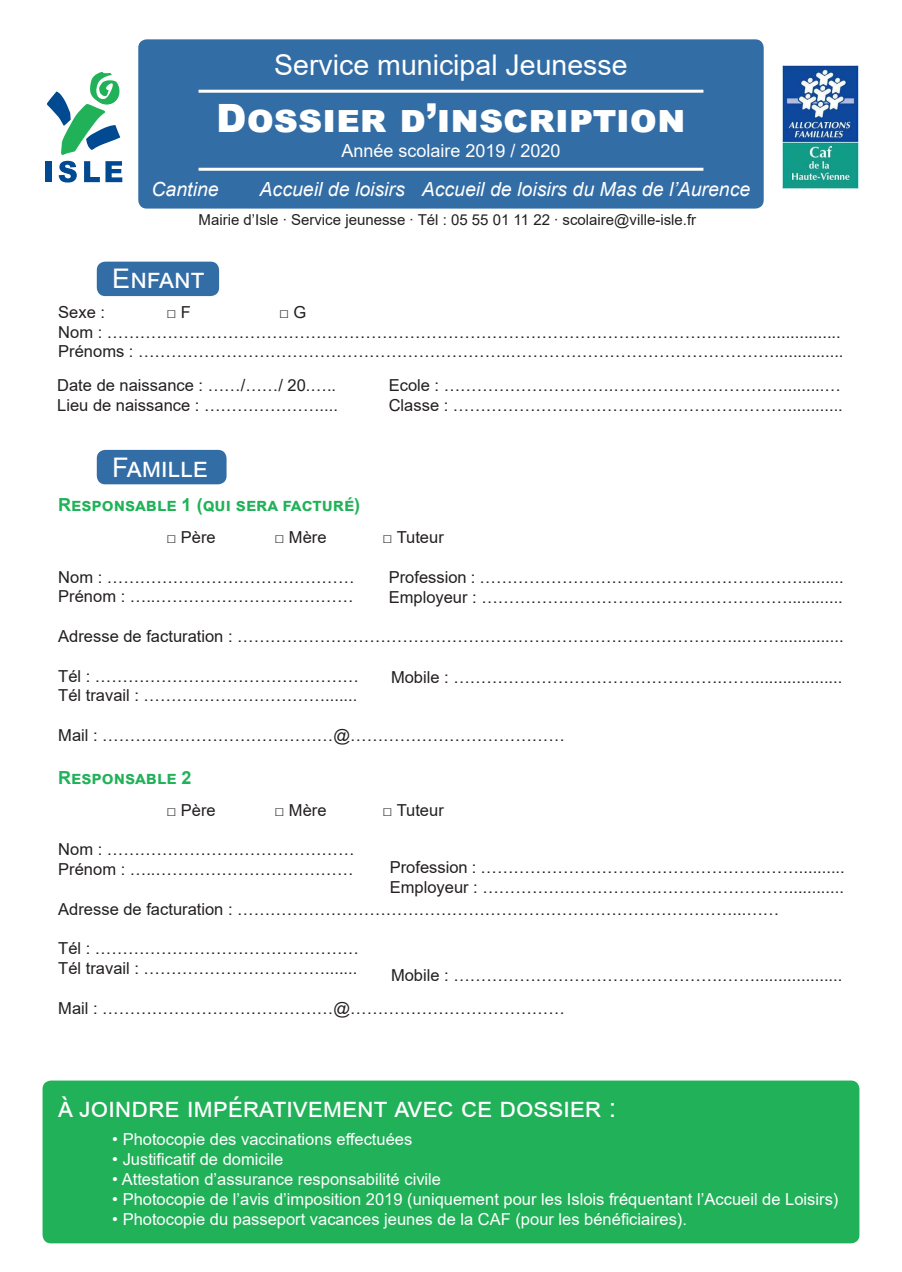
<style>
.page{position:relative;width:902px;height:1272px;background:#fff}
.page>*{position:absolute;margin:0;border:0;box-sizing:border-box;transform-origin:0 0}
.t1{font:900 39px "Arial";color:#fff}
.t2{font:28.5px "Arial";color:#fff}
.t3{font:27px "Arial";color:#fff}
.t4{font:italic 19.5px "Arial";color:#fff}
.t5{font:700 18px "Arial";color:#21b259}
.t6{font:18px "Arial";color:#fff}
.t7{font:16.5px/19.8px "Arial";color:#231f20}
.t8{font:16.5px "Arial";color:#fff}
.t9{font:15px "Arial";color:#231f20}
</style>
<div class="page">
<div style="left:97px;top:450px;width:129px;height:34px;background:#336da6;border-radius:9px"></div>
<div style="left:97px;top:261px;width:122px;height:35px;background:#336da6;border-radius:9px"></div>
<div style="left:43px;top:1080px;width:816px;height:163px;background:#21b259;border-radius:9px"></div>
<div style="left:138px;top:39px;width:625px;height:169px;background:#336da6;border-radius:9px"></div>
<hr style="left:198px;top:90px;width:505px;height:3px;background:#fff">
<hr style="left:198px;top:168px;width:505px;height:3px;background:#fff">
<div style="left:45px;top:161px;width:6px;height:21px;background:#014990"></div>
<svg style="left:59px;top:161px;width:18px;height:21px"></svg>
<svg style="left:84px;top:161px;width:38px;height:21px"></svg>
<svg style="left:47px;top:72px;width:73px;height:83px"></svg>
<img style="left:782px;top:66px;width:76px;height:122px">
<p class="t2" style="left:274px;top:45px;width:355px">Service municipal Jeunesse</p>
<p class="t1" style="left:216px;top:90px;width:471px">Dossier d’inscription</p>
<p class="t6" style="left:341px;top:138px;width:221px">Année scolaire 2019 / 2020</p>
<p class="t4" style="left:151px;top:176px;width:69px">Cantine</p>
<p class="t4" style="left:259px;top:176px;width:492px">Accueil de loisirs Accueil de loisirs du Mas de l’Aurence</p>
<p class="t9" style="left:198px;top:209px;width:499px">Mairie d’Isle ∙ Service jeunesse ∙ Tél : 05 55 01 11 22 ∙ scolaire@ville-isle.fr</p>
<p class="t3" style="left:112px;top:259px;width:94px">Enfant</p>
<p class="t7" style="left:58px;top:302px;width:48px">Sexe :</p>
<p class="t7" style="left:166px;top:302px;width:26px">□ F</p>
<p class="t7" style="left:279px;top:302px;width:29px">□ G</p>
<p class="t7" style="left:58px;top:322px;width:786px">Nom : …………………………………………………………………………………………………………................<br>Prénoms : …………………………………………………………..…………………………………………...............</p>
<p class="t7" style="left:57px;top:375px;width:280px">Date de naissance : ……/……/ 20.…..</p>
<p class="t7" style="left:57px;top:395px;width:282px">Lieu de naissance : …………………....</p>
<p class="t7" style="left:388px;top:375px;width:455px">Ecole : ………………………….……………………….….........…<br>Classe : ……………………………….……………………............</p>
<p class="t3" style="left:112px;top:449px;width:97px">Famille</p>
<p class="t5" style="left:58px;top:492px;width:303px">Responsable 1 (qui sera facturé)</p>
<p class="t7" style="left:166px;top:527px;width:51px">□ Père</p>
<p class="t7" style="left:274px;top:527px;width:54px">□ Mère</p>
<p class="t7" style="left:382px;top:527px;width:63px">□ Tuteur</p>
<p class="t7" style="left:58px;top:566px;width:298px">Nom : ………………………………………<br>Prénom : …..………………………………</p>
<p class="t7" style="left:58px;top:626px;width:786px">Adresse de facturation : ………………………………………………………………………………...……..............</p>
<p class="t7" style="left:58px;top:665px;width:302px">Tél : …………………………………………<br>Tél travail : …………………………….......</p>
<p class="t7" style="left:58px;top:725px;width:508px">Mail : ……………………………………@…………………………………</p>
<p class="t5" style="left:58px;top:765px;width:135px">Responsable 2</p>
<p class="t7" style="left:166px;top:800px;width:51px">□ Père</p>
<p class="t7" style="left:274px;top:800px;width:54px">□ Mère</p>
<p class="t7" style="left:382px;top:800px;width:63px">□ Tuteur</p>
<p class="t7" style="left:58px;top:839px;width:298px">Nom : ………………………………………<br>Prénom : …..………………………………</p>
<p class="t7" style="left:58px;top:899px;width:722px">Adresse de facturation : ………………………………………………………………………………...……</p>
<p class="t7" style="left:58px;top:938px;width:302px">Tél : …………………………………………<br>Tél travail : …………………………….......</p>
<p class="t7" style="left:58px;top:998px;width:508px">Mail : ……………………………………@…………………………………</p>
<p class="t7" style="left:388px;top:567px;width:456px">Profession : …………………………………………….……..........</p>
<p class="t7" style="left:388px;top:587px;width:455px">Employeur : …………….…………….……………………............</p>
<p class="t7" style="left:391px;top:667px;width:453px">Mobile : ………………………………………….……...................</p>
<p class="t7" style="left:390px;top:857px;width:456px">Profession : …………………………………………….……..........</p>
<p class="t7" style="left:390px;top:877px;width:455px">Employeur : …………….…………….……………………............</p>
<p class="t7" style="left:391px;top:965px;width:453px">Mobile : ………………………………………….……...................</p>
<p class="t3" style="left:58px;top:1088px;width:559px">à joindre impérativement avec ce dossier :</p>
<p class="t8" style="left:112px;top:1128px;width:301px">• Photocopie des vaccinations effectuées</p>
<p class="t8" style="left:112px;top:1147px;width:172px">• Justificatif de domicile</p>
<p class="t8" style="left:112px;top:1167px;width:330px">• Attestation d’assurance responsabilité civile</p>
<p class="t8" style="left:112px;top:1187px;width:727px">• Photocopie de l’avis d’imposition 2019 (uniquement pour les Islois fréquentant l’Accueil de Loisirs)</p>
<p class="t8" style="left:112px;top:1207px;width:576px">• Photocopie du passeport vacances jeunes de la CAF (pour les bénéficiaires).</p>
</div>
